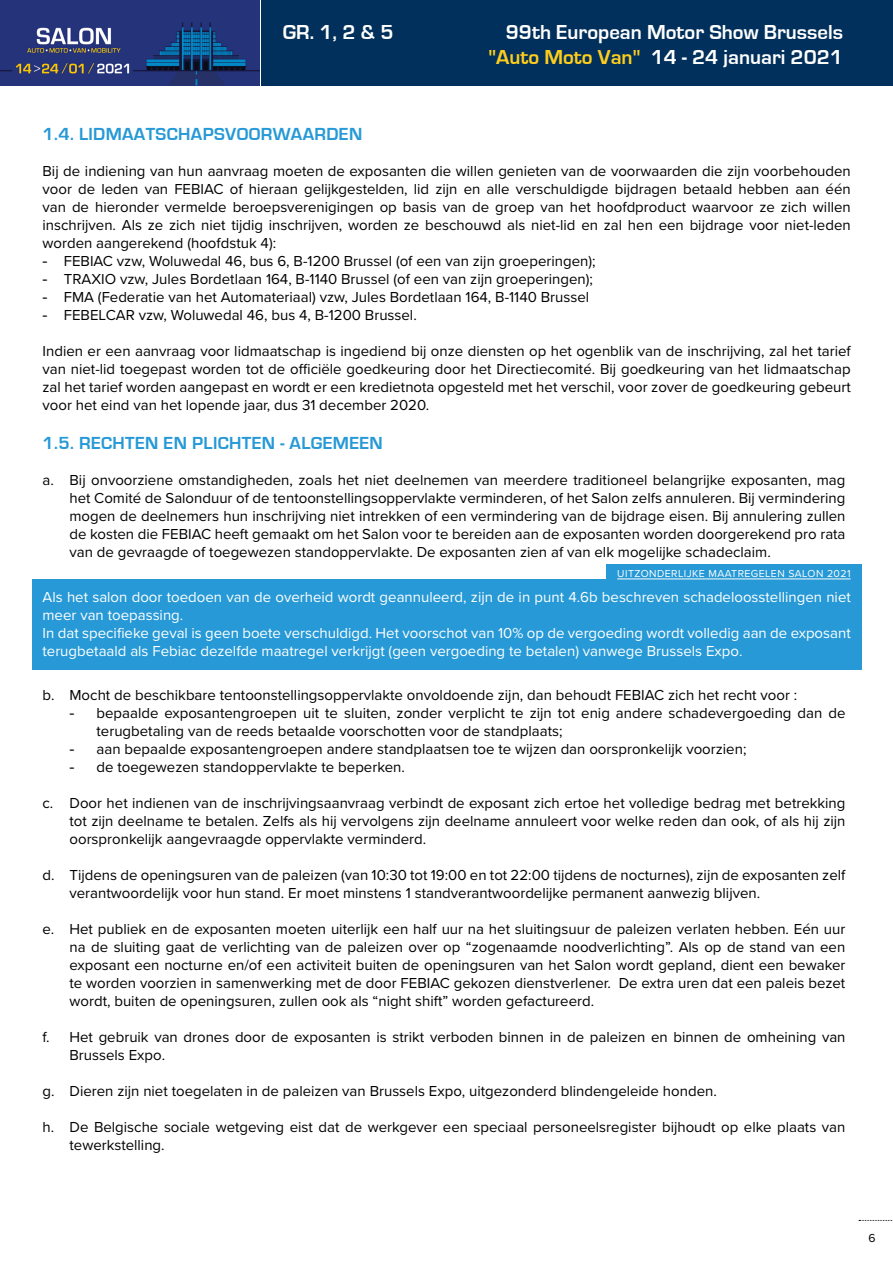
<style>
.page{position:relative;width:893px;height:1263px;background:#fff}
.page>*{position:absolute;margin:0;border:0;box-sizing:border-box;transform-origin:0 0}
.t1{font:700 20.85px/25px "Eurostile";color:#fff;text-align:right}
.t2{font:700 18px "Eurostile";letter-spacing:.02em;color:#2699d6}
.t3{font:15px/18px "Proxima Nova";color:#000;text-align:justify}
.t4{font:15px/18px "Proxima Nova";color:#fff}
.t5{font:12px "Proxima Nova";color:#000}
.t6{font:10.5px "Proxima Nova";letter-spacing:.04em;color:#fff}
.s1{color:#ffcd1c}
.s2{font-family:"Arial"}
</style>
<div class="page">
<img style="left:0;top:0;width:260px;height:86px">
<div style="left:261px;top:0;width:632px;height:86px;background:#00305b"></div>
<svg style="left:859px;top:1220px;width:34px;height:1px"></svg>
<div style="left:32px;top:579px;width:829px;height:54px;background:#2699d6"></div>
<div style="left:32px;top:615px;width:829px;height:54px;background:#2699d6"></div>
<div style="left:606px;top:565px;width:255px;height:21px;background:#2699d6"></div>
<hr style="left:617px;top:579px;width:234px;height:1px;background:#fff">
<h1 class="t1" style="left:283px;top:20px;width:112px">GR. 1, 2 &amp; 5</h1>
<h1 class="t1" style="left:488px;top:20px;width:356px">99th European Motor Show Brussels <span class="s1">"Auto Moto Van"</span> 14 - 24 januari 2021</h1>
<p class="t2" style="left:43px;top:124px;width:321px">1.4. LIDMAATSCHAPSVOORWAARDEN</p>
<p class="t3" style="left:43px;top:161px;width:810px">Bij de indiening van hun aanvraag moeten de exposanten die willen genieten van de voorwaarden die zijn voorbehouden voor de leden van FEBIAC of hieraan gelijkgestelden, lid zijn en alle verschuldigde bijdragen betaald hebben aan één van de hieronder vermelde beroepsverenigingen op basis van de groep van het hoofdproduct waarvoor ze zich willen inschrijven. Als ze zich niet tijdig inschrijven, worden ze beschouwd als niet-lid en zal hen een bijdrage voor niet-leden worden aangerekend (hoofdstuk 4):</p>
<p class="t3" style="left:43px;top:251px;width:554px"><span class="s2">-</span> FEBIAC vzw, Woluwedal 46, bus 6, B-1200 Brussel (of een van zijn groeperingen);</p>
<p class="t3" style="left:43px;top:269px;width:552px"><span class="s2">-</span> TRAXIO vzw, Jules Bordetlaan 164, B-1140 Brussel (of een van zijn groeperingen);</p>
<p class="t3" style="left:43px;top:287px;width:548px"><span class="s2">-</span> FMA (Federatie van het Automateriaal) vzw, Jules Bordetlaan 164, B-1140 Brussel</p>
<p class="t3" style="left:43px;top:305px;width:376px"><span class="s2">-</span> FEBELCAR vzw, Woluwedal 46, bus 4, B-1200 Brussel.</p>
<p class="t3" style="left:43px;top:341px;width:810px">Indien er een aanvraag voor lidmaatschap is ingediend bij onze diensten op het ogenblik van de inschrijving, zal het tarief van niet-lid toegepast worden tot de officiële goedkeuring door het Directiecomité. Bij goedkeuring van het lidmaatschap zal het tarief worden aangepast en wordt er een kredietnota opgesteld met het verschil, voor zover de goedkeuring gebeurt voor het eind van het lopende jaar, dus 31 december 2020.</p>
<p class="t2" style="left:43px;top:433px;width:342px">1.5. RECHTEN EN PLICHTEN - ALGEMEEN</p>
<p class="t3" style="left:70px;top:471px;width:777px;text-indent:-27px">a. Bij onvoorziene omstandigheden, zoals het niet deelnemen van meerdere traditioneel belangrijke exposanten, mag het Comité de Salonduur of de tentoonstellingsoppervlakte verminderen, of het Salon zelfs annuleren. Bij vermindering mogen de deelnemers hun inschrijving niet intrekken of een vermindering van de bijdrage eisen. Bij annulering zullen de kosten die FEBIAC heeft gemaakt om het Salon voor te bereiden aan de exposanten worden doorgerekend pro rata van de gevraagde of toegewezen standoppervlakte. De exposanten zien af van elk mogelijke schadeclaim.</p>
<p class="t4" style="left:43px;top:587px;width:810px">Als het salon door toedoen van de overheid wordt geannuleerd, zijn de in punt 4.6b beschreven schadeloosstellingen niet meer van toepassing.<br>In dat specifieke geval is geen boete verschuldigd. Het voorschot van 10% op de vergoeding wordt volledig aan de exposant terugbetaald als Febiac dezelfde maatregel verkrijgt (geen vergoeding te betalen) vanwege Brussels Expo.</p>
<p class="t3" style="left:43px;top:686px;width:756px">b. Mocht de beschikbare tentoonstellingsoppervlakte onvoldoende zijn, dan behoudt FEBIAC zich het recht voor :</p>
<p class="t3" style="left:97px;top:704px;width:750px;text-indent:-27px"><span class="s2">-</span> bepaalde exposantengroepen uit te sluiten, zonder verplicht te zijn tot enig andere schadevergoeding dan de terugbetaling van de reeds betaalde voorschotten voor de standplaats;</p>
<p class="t3" style="left:70px;top:740px;width:678px"><span class="s2">-</span> aan bepaalde exposantengroepen andere standplaatsen toe te wijzen dan oorspronkelijk voorzien;</p>
<p class="t3" style="left:70px;top:758px;width:337px"><span class="s2">-</span> de toegewezen standoppervlakte te beperken.</p>
<p class="t3" style="left:70px;top:794px;width:777px;text-indent:-27px">c. Door het indienen van de inschrijvingsaanvraag verbindt de exposant zich ertoe het volledige bedrag met betrekking tot zijn deelname te betalen. Zelfs als hij vervolgens zijn deelname annuleert voor welke reden dan ook, of als hij zijn oorspronkelijk aangevraagde oppervlakte verminderd.</p>
<p class="t3" style="left:70px;top:866px;width:777px;text-indent:-27px">d. Tijdens de openingsuren van de paleizen (van 10:30 tot 19:00 en tot 22:00 tijdens de nocturnes), zijn de exposanten zelf verantwoordelijk voor hun stand. Er moet minstens 1 standverantwoordelijke permanent aanwezig blijven.</p>
<p class="t3" style="left:70px;top:920px;width:777px;text-indent:-27px">e. Het publiek en de exposanten moeten uiterlijk een half uur na het sluitingsuur de paleizen verlaten hebben. Eén uur na de sluiting gaat de verlichting van de paleizen over op “zogenaamde noodverlichting”. Als op de stand van een exposant een nocturne en/of een activiteit buiten de openingsuren van het Salon wordt gepland, dient een bewaker te worden voorzien in samenwerking met de door FEBIAC gekozen dienstverlener. De extra uren dat een paleis bezet wordt, buiten de openingsuren, zullen ook als “night shift” worden gefactureerd.</p>
<p class="t3" style="left:70px;top:1028px;width:777px;text-indent:-27px">f. Het gebruik van drones door de exposanten is strikt verboden binnen in de paleizen en binnen de omheining van<br>Brussels Expo.</p>
<p class="t3" style="left:43px;top:1082px;width:676px">g. Dieren zijn niet toegelaten in de paleizen van Brussels Expo, uitgezonderd blindengeleide honden.</p>
<p class="t3" style="left:70px;top:1118px;width:777px;text-indent:-27px">h. De Belgische sociale wetgeving eist dat de werkgever een speciaal personeelsregister bijhoudt op elke plaats van tewerkstelling.</p>
<p class="t6" style="left:617px;top:566px;width:235px">UITZONDERLIJKE MAATREGELEN SALON 2021</p>
<p class="t5" style="left:868px;top:1229px;width:9px">6</p>
</div>
